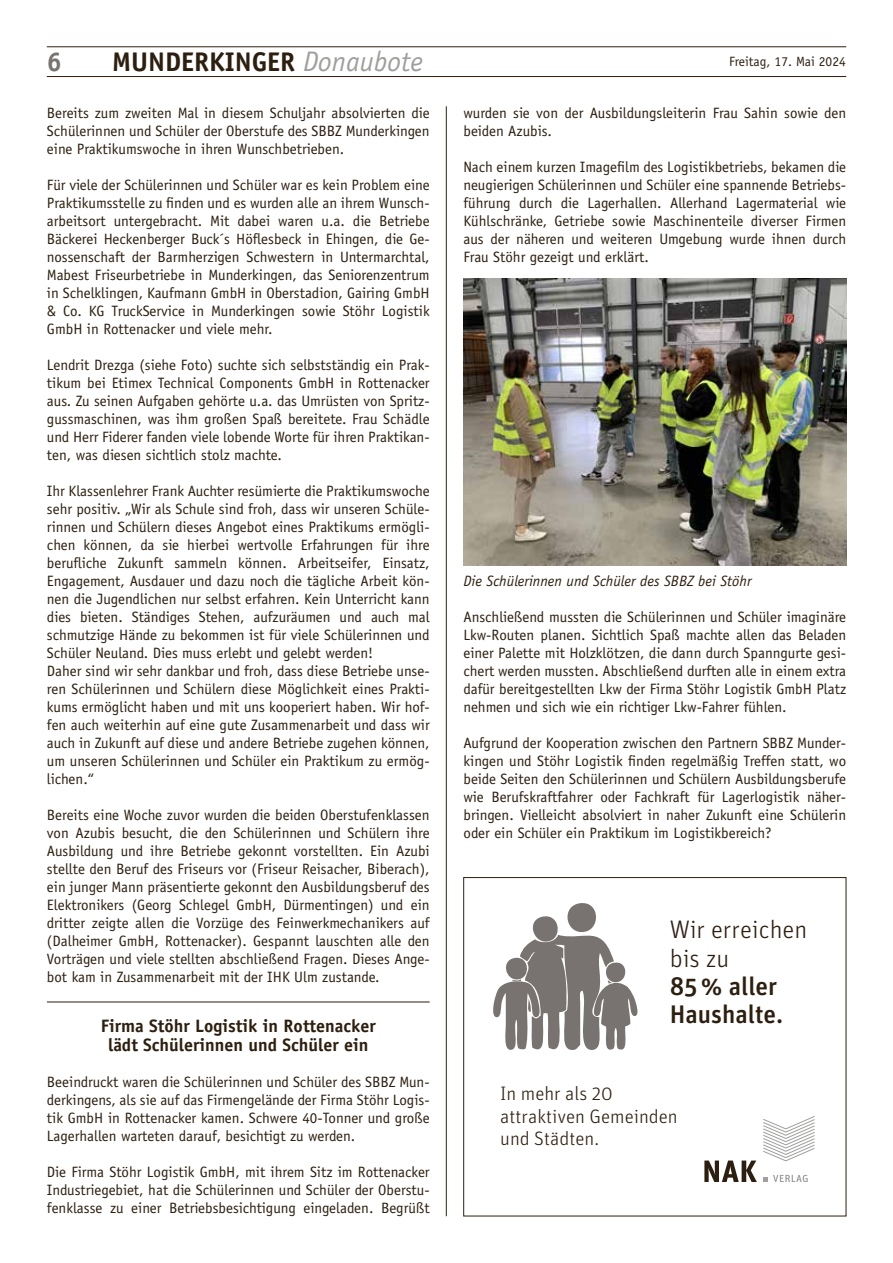
<style>
.page{position:relative;width:893px;height:1263px;background:#fff}
.page>*{position:absolute;margin:0;border:0;box-sizing:border-box;transform-origin:0 0}
.t1{font:700 27px "Officina Sans";color:#2d1f0f}
.t2{font:700 27px "Officina Sans";color:#787370}
.t3{font:500 25.35px/28.3px "Unit Pro";color:#2d1f0f}
.t4{font:300 25.35px/28.3px "Unit Pro";color:#2d1f0f}
.t5{font:300 19.35px/22.4px "Unit Pro";color:#2d1f0f}
.t6{font:700 18px/19.5px "Officina Sans";color:#2d1f0f;text-align:center}
.t7{font:15px/18px "Officina Sans";color:#2d1f0f;text-align:justify}
.t8{font:italic 15px "Officina Sans";color:#2d1f0f}
.t9{font:13.5px "Officina Sans";color:#2d1f0f}
.s1{font-weight:400;font-style:italic;font-size:28.35px;color:#a19f9d}
</style>
<div class="page">
<hr style="left:47px;top:76px;width:799px;height:1px;background:#2d1f0f">
<hr style="left:47px;top:47px;width:799px;height:1px;background:#2d1f0f">
<hr style="left:446px;top:106px;width:1px;height:1110px;background:#2d1f0f">
<hr style="left:47px;top:1002px;width:383px;height:1px;background:#2d1f0f">
<img style="left:463px;top:279px;width:383px;height:287px">
<svg style="left:704px;top:1116px;width:111px;height:66px"></svg>
<svg style="left:493px;top:903px;width:145px;height:147px"></svg>
<div style="left:463px;top:877px;width:383px;height:339px;border:1px solid #2d1f0f"></div>
<h1 class="t2" style="left:47px;top:45px;width:17px">6</h1>
<h1 class="t1" style="left:112px;top:45px;width:312px">MUNDERKINGER <span class="s1">Donaubote</span></h1>
<p class="t9" style="left:729px;top:53px;width:118px">Freitag, 17. Mai 2024</p>
<p class="t7" style="left:47px;top:104px;width:384px">Bereits zum zweiten Mal in diesem Schuljahr absolvierten die Schülerinnen und Schüler der Oberstufe des SBBZ Munderkingen eine Praktikumswoche in ihren Wunschbetrieben.</p>
<p class="t7" style="left:47px;top:176px;width:384px">Für viele der Schülerinnen und Schüler war es kein Problem eine Praktikumsstelle zu finden und es wurden alle an ihrem Wunsch&shy;arbeitsort untergebracht. Mit dabei waren u.a. die Betriebe Bäckerei Heckenberger Buck´s Höflesbeck in Ehingen, die Ge&shy;nossenschaft der Barmherzigen Schwestern in Untermarchtal, Mabest Friseurbetriebe in Munderkingen, das Seniorenzentrum in Schelklingen, Kaufmann GmbH in Oberstadion, Gairing GmbH &amp; Co. KG TruckService in Munderkingen sowie Stöhr Logistik GmbH in Rottenacker und viele mehr.</p>
<p class="t7" style="left:47px;top:356px;width:384px">Lendrit Drezga (siehe Foto) suchte sich selbstständig ein Prak&shy;tikum bei Etimex Technical Components GmbH in Rottenacker aus. Zu seinen Aufgaben gehörte u.a. das Umrüsten von Spritz&shy;gussmaschinen, was ihm großen Spaß bereitete. Frau Schädle und Herr Fiderer fanden viele lobende Worte für ihren Praktikan&shy;ten, was diesen sichtlich stolz machte.</p>
<p class="t7" style="left:47px;top:482px;width:384px;text-align:left">Ihr Klassenlehrer Frank Auchter resümierte die Praktikumswoche sehr positiv. „Wir als Schule sind froh, dass wir unseren Schüle&shy;rinnen und Schülern dieses Angebot eines Praktikums ermögli&shy;chen können, da sie hierbei wertvolle Erfahrungen für ihre berufliche Zukunft sammeln können. Arbeitseifer, Einsatz, Engagement, Ausdauer und dazu noch die tägliche Arbeit kön&shy;nen die Jugendlichen nur selbst erfahren. Kein Unterricht kann dies bieten. Ständiges Stehen, aufzuräumen und auch mal schmutzige Hände zu bekommen ist für viele Schülerinnen und Schüler Neuland. Dies muss erlebt und gelebt werden!<br>Daher sind wir sehr dankbar und froh, dass diese Betriebe unse&shy;ren Schülerinnen und Schülern diese Möglichkeit eines Prakti&shy;kums ermöglicht haben und mit uns kooperiert haben. Wir hof&shy;fen auch weiterhin auf eine gute Zusammenarbeit und dass wir auch in Zukunft auf diese und andere Betriebe zugehen können, um unseren Schülerinnen und Schüler ein Praktikum zu ermög&shy;lichen.“</p>
<p class="t7" style="left:47px;top:806px;width:384px">Bereits eine Woche zuvor wurden die beiden Oberstufenklassen von Azubis besucht, die den Schülerinnen und Schülern ihre Ausbildung und ihre Betriebe gekonnt vorstellten. Ein Azubi stellte den Beruf des Friseurs vor (Friseur Reisacher, Biberach), ein junger Mann präsentierte gekonnt den Ausbildungsberuf des Elektronikers (Georg Schlegel GmbH, Dürmentingen) und ein dritter zeigte allen die Vorzüge des Feinwerkmechanikers auf (Dalheimer GmbH, Rottenacker). Gespannt lauschten alle den Vorträgen und viele stellten abschließend Fragen. Dieses Ange&shy;bot kam in Zusammenarbeit mit der IHK Ulm zustande.</p>
<p class="t6" style="left:101px;top:1016px;width:276px">Firma Stöhr Logistik in Rottenacker lädt Schülerinnen und Schüler ein</p>
<p class="t7" style="left:47px;top:1073px;width:384px">Beeindruckt waren die Schülerinnen und Schüler des SBBZ Mun&shy;derkingens, als sie auf das Firmengelände der Firma Stöhr Logis&shy;tik GmbH in Rottenacker kamen. Schwere 40-Tonner und große Lagerhallen warteten darauf, besichtigt zu werden.</p>
<p class="t7" style="left:47px;top:1163px;width:384px">Die Firma Stöhr Logistik GmbH, mit ihrem Sitz im Rottenacker Industriegebiet, hat die Schülerinnen und Schüler der Oberstu&shy;fenklasse zu einer Betriebsbesichtigung eingeladen. Begrüßt</p>
<p class="t7" style="left:463px;top:104px;width:384px">wurden sie von der Ausbildungsleiterin Frau Sahin sowie den beiden Azubis.</p>
<p class="t7" style="left:463px;top:158px;width:384px">Nach einem kurzen Imagefilm des Logistikbetriebs, bekamen die neugierigen Schülerinnen und Schüler eine spannende Betriebs&shy;führung durch die Lagerhallen. Allerhand Lagermaterial wie Kühlschränke, Getriebe sowie Maschinenteile diverser Firmen aus der näheren und weiteren Umgebung wurde ihnen durch Frau Stöhr gezeigt und erklärt.</p>
<p class="t8" style="left:463px;top:572px;width:289px">Die Schülerinnen und Schüler des SBBZ bei Stöhr</p>
<p class="t7" style="left:463px;top:608px;width:384px">Anschließend mussten die Schülerinnen und Schüler imaginäre Lkw-Routen planen. Sichtlich Spaß machte allen das Beladen einer Palette mit Holzklötzen, die dann durch Spanngurte gesi&shy;chert werden mussten. Abschließend durften alle in einem extra dafür bereitgestellten Lkw der Firma Stöhr Logistik GmbH Platz nehmen und sich wie ein richtiger Lkw-Fahrer fühlen.</p>
<p class="t7" style="left:463px;top:734px;width:384px">Aufgrund der Kooperation zwischen den Partnern SBBZ Munder&shy;kingen und Stöhr Logistik finden regelmäßig Treffen statt, wo beide Seiten den Schülerinnen und Schülern Ausbildungsberufe wie Berufskraftfahrer oder Fachkraft für Lagerlogistik näher&shy;bringen. Vielleicht absolviert in naher Zukunft eine Schülerin oder ein Schüler ein Praktikum im Logistikbereich?</p>
<h2 class="t4" style="left:670px;top:914px;width:139px">Wir erreichen bis zu</h2>
<h2 class="t3" style="left:670px;top:971px;width:115px">85% aller<br>Haushalte.</h2>
<p class="t5" style="left:500px;top:1082px;width:179px">In mehr als 20 attraktiven Gemeinden und Städten.</p>
</div>
